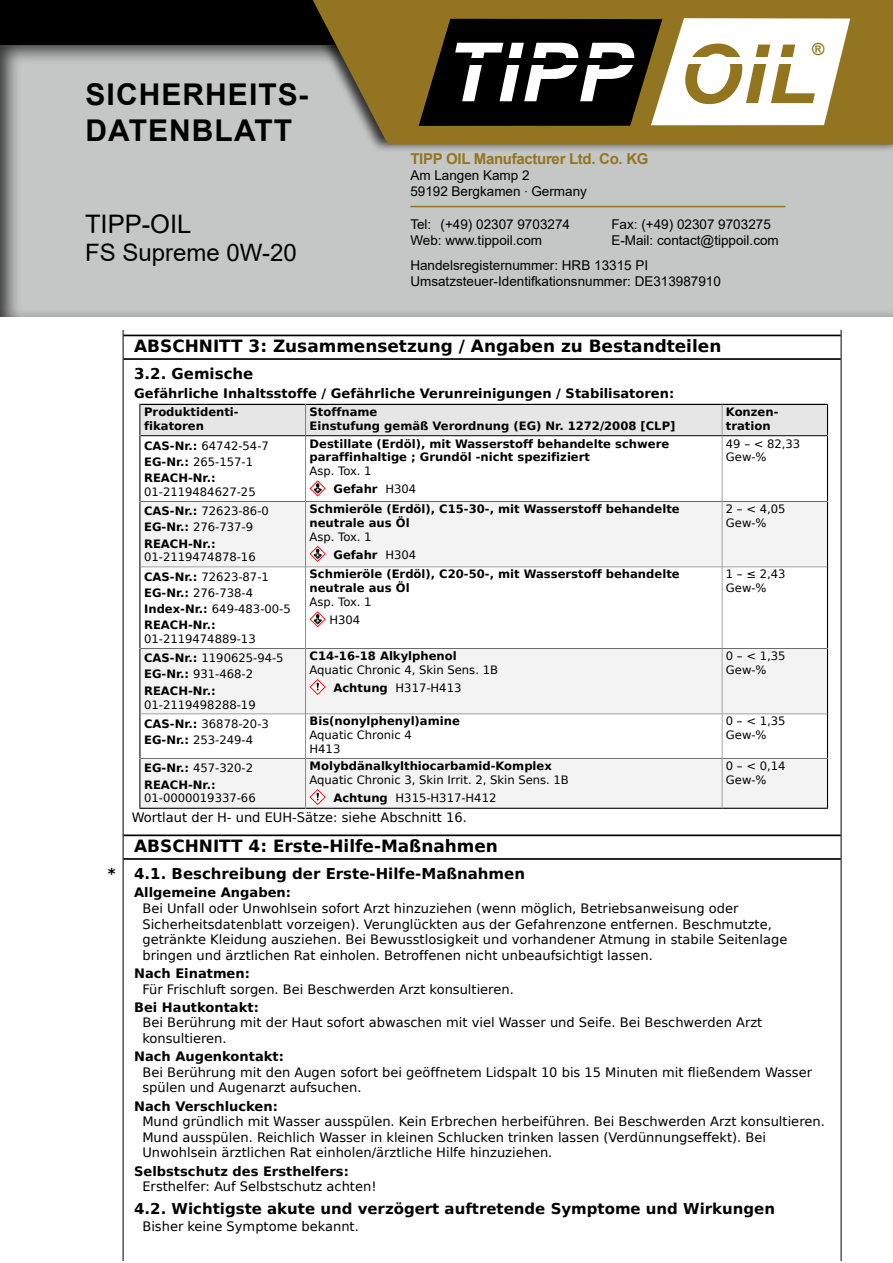
<style>
.page{position:relative;width:893px;height:1263px;background:#fff}
.page>*{position:absolute;margin:0;border:0;box-sizing:border-box;transform-origin:0 0}
.t1{font:italic 700 81.75px "Arial";letter-spacing:.015em;color:#fff}
.t2{font:700 30px/36px "Arial";letter-spacing:.035em;color:#000}
.t3{font:25.5px "Arial";color:#000}
.t4{font:24px "Arial";color:#000}
.t5{font:700 16.8px "DejaVu Sans";color:#000}
.t6{font:700 16.65px "Arial";color:#937520}
.t7{font:700 15px "DejaVu Sans";color:#000}
.t8{font:700 15px "Arial";letter-spacing:-.02em;color:#937521}
.t9{font:13.5px/16.2px "Arial";color:#000}
.t10{font:13.05px/15.6px "DejaVu Sans";color:#000}
.t11{font:700 13.05px "DejaVu Sans";color:#000}
.t12{font:700 11.55px/13.8px "DejaVu Sans";color:#000}
.t13{font:11.55px/13.8px "DejaVu Sans";color:#000}
.s1{font-weight:400}
.s2{color:#937520}
.s3{font-family:"Helvetica Neue LT Std";font-weight:100;font-stretch:condensed}
.s4{font-weight:700}
</style>
<div class="page">
<div style="left:0;top:43px;width:893px;height:276px;background:#000;opacity:.75"></div>
<div style="left:0;top:0;width:893px;height:45px;background:#000"></div>
<div style="left:292px;top:0;width:601px;height:153px;background:#000;opacity:.75"></div>
<svg style="left:308px;top:0;width:585px;height:145px;background:#937a34"></svg>
<svg style="left:419px;top:18px;width:431px;height:108px"></svg>
<div style="left:445px;top:43px;width:184px;height:76px;background:#000"></div>
<div style="left:469px;top:58px;width:170px;height:6px;background:#000"></div>
<div style="left:685px;top:58px;width:109px;height:6px;background:#fff"></div>
<hr style="left:410px;top:206px;width:375px;height:1px;background:#937521">
<hr style="left:841px;top:331px;width:1px;height:930px;background:#000">
<hr style="left:123px;top:331px;width:1px;height:930px;background:#000">
<hr style="left:124px;top:335px;width:717px;height:1px;background:#000">
<hr style="left:124px;top:358px;width:717px;height:2px;background:#000">
<svg style="left:139px;top:404px;width:689px;height:405px"></svg>
<hr style="left:124px;top:834px;width:717px;height:2px;background:#000">
<hr style="left:124px;top:858px;width:717px;height:2px;background:#000">
<h2 class="t2" style="left:86px;top:77px;width:224px">SICHERHEITS-<br>DATENBLATT</h2>
<p class="t3" style="left:85px;top:206px;width:108px">TIPP-OIL</p>
<p class="t4" style="left:85px;top:236px;width:213px">FS Supreme 0W-20</p>
<p class="t12" style="left:134px;top:244px;width:156px">Druckdatum: <span class="s1">01.03.2021</span></p>
<h1 class="t1" style="left:445px;top:18px;width:373px">TIPP <span class="s2">OIL</span></h1>
<p class="t6" style="left:812px;top:38px;width:14px">®</p>
<p class="t8" style="left:410px;top:148px;width:240px">TIPP OIL Manufacturer Ltd. Co. KG</p>
<p class="t9" style="left:410px;top:167px;width:178px">Am Langen Kamp 2<br>59192 Bergkamen <span class="s3">·</span> Germany</p>
<p class="t9" style="left:410px;top:216px;width:161px">Tel: (+49) 02307 9703274</p>
<p class="t9" style="left:611px;top:216px;width:161px">Fax: (+49) 02307 9703275</p>
<p class="t9" style="left:410px;top:232px;width:133px">Web: www.tippoil.com</p>
<p class="t9" style="left:410px;top:228px;width:370px;line-height:25.2px;text-indent:201px">E-Mail: contact@tippoil.com<br>Handelsregisternummer: HRB 13315 PI</p>
<p class="t9" style="left:410px;top:273px;width:312px">Umsatzsteuer-Identifkationsnummer: DE313987910</p>
<p class="t5" style="left:134px;top:333px;width:589px">ABSCHNITT 3: Zusammensetzung / Angaben zu Bestandteilen</p>
<p class="t7" style="left:134px;top:361px;width:121px">3.2. Gemische</p>
<p class="t11" style="left:134px;top:382px;width:541px">Gefährliche Inhaltsstoffe / Gefährliche Verunreinigungen / Stabilisatoren:</p>
<p class="t12" style="left:144px;top:405px;width:96px">Produktidenti&shy;fikatoren</p>
<p class="t12" style="left:310px;top:405px;width:367px">Stoffname<br>Einstufung gemäß Verordnung (EG) Nr. 1272/2008 [CLP]</p>
<p class="t12" style="left:726px;top:405px;width:54px">Konzen&shy;tration</p>
<p class="t12" style="left:144px;top:437px;width:126px;line-height:16.2px">CAS-Nr.: <span class="s1">64742-54-7<br></span>EG-Nr.: <span class="s1">265-157-1<br></span>REACH-Nr.:</p>
<p class="t13" style="left:144px;top:485px;width:113px">01-2119484627-25</p>
<p class="t12" style="left:310px;top:436px;width:361px">Destillate (Erdöl), mit Wasserstoff behandelte schwere paraffinhaltige ; Grundöl -nicht spezifiziert<br><span class="s1">Asp. Tox. 1</span></p>
<p class="t12" style="left:333px;top:482px;width:84px">Gefahr <span class="s1">H304</span></p>
<p class="t13" style="left:726px;top:436px;width:76px">49 – &lt; 82,33<br>Gew-%</p>
<p class="t12" style="left:144px;top:503px;width:126px;line-height:16.2px">CAS-Nr.: <span class="s1">72623-86-0<br></span>EG-Nr.: <span class="s1">276-737-9<br></span>REACH-Nr.:</p>
<p class="t13" style="left:144px;top:550px;width:113px">01-2119474878-16</p>
<p class="t12" style="left:144px;top:568px;width:148px;line-height:16.2px">CAS-Nr.: <span class="s1">72623-87-1<br></span>EG-Nr.: <span class="s1">276-738-4<br></span>Index-Nr.: <span class="s1">649-483-00-5<br></span>REACH-Nr.:</p>
<p class="t13" style="left:144px;top:632px;width:113px">01-2119474889-13</p>
<p class="t12" style="left:144px;top:650px;width:141px;line-height:16.2px">CAS-Nr.: <span class="s1">1190625-94-5<br></span>EG-Nr.: <span class="s1">931-468-2<br></span>REACH-Nr.:</p>
<p class="t13" style="left:144px;top:697px;width:113px">01-2119498288-19</p>
<p class="t12" style="left:310px;top:502px;width:372px">Schmieröle (Erdöl), C15-30-, mit Wasserstoff behandelte neutrale aus Öl<br><span class="s1">Asp. Tox. 1</span></p>
<p class="t12" style="left:333px;top:547px;width:84px">Gefahr <span class="s1">H304</span></p>
<p class="t12" style="left:310px;top:567px;width:372px">Schmieröle (Erdöl), C20-50-, mit Wasserstoff behandelte neutrale aus Öl<br><span class="s1">Asp. Tox. 1</span></p>
<p class="t13" style="left:329px;top:613px;width:32px">H304</p>
<p class="t13" style="left:310px;top:649px;width:190px"><span class="s4">C14-16-18 Alkylphenol<br></span>Aquatic Chronic 4, Skin Sens. 1B</p>
<p class="t13" style="left:333px;top:680px;width:129px"><span class="s4">Achtung</span> H317-H413</p>
<p class="t13" style="left:726px;top:502px;width:61px">2 – &lt; 4,05<br>Gew-%</p>
<p class="t13" style="left:726px;top:567px;width:61px">1 – ≤ 2,43<br>Gew-%</p>
<p class="t13" style="left:726px;top:649px;width:61px">0 – &lt; 1,35<br>Gew-%</p>
<p class="t13" style="left:144px;top:715px;width:126px;line-height:16.2px"><span class="s4">CAS-Nr.:</span> 36878-20-3<br><span class="s4">EG-Nr.:</span> 253-249-4</p>
<p class="t12" style="left:310px;top:714px;width:152px">Bis(nonylphenyl)amine<br><span class="s1">Aquatic Chronic 4<br>H413</span></p>
<p class="t13" style="left:726px;top:714px;width:61px">0 – &lt; 1,35<br>Gew-%</p>
<p class="t12" style="left:144px;top:760px;width:110px;line-height:16.2px">EG-Nr.: <span class="s1">457-320-2<br></span>REACH-Nr.:</p>
<p class="t13" style="left:144px;top:791px;width:113px">01-0000019337-66</p>
<p class="t13" style="left:310px;top:759px;width:261px"><span class="s4">Molybdänalkylthiocarbamid-Komplex<br></span>Aquatic Chronic 3, Skin Irrit. 2, Skin Sens. 1B</p>
<p class="t13" style="left:333px;top:790px;width:164px"><span class="s4">Achtung</span> H315-H317-H412</p>
<p class="t13" style="left:726px;top:759px;width:61px">0 – &lt; 0,14<br>Gew-%</p>
<p class="t10" style="left:132px;top:809px;width:337px">Wortlaut der H- und EUH-Sätze: siehe Abschnitt 16.</p>
<p class="t5" style="left:134px;top:833px;width:365px">ABSCHNITT 4: Erste-Hilfe-Maßnahmen</p>
<p class="t7" style="left:108px;top:861px;width:419px">* 4.1. Beschreibung der Erste-Hilfe-Maßnahmen</p>
<p class="t10" style="left:142px;top:885px;width:646px;text-indent:-8px"><span class="s4">Allgemeine Angaben:<br></span>Bei Unfall oder Unwohlsein sofort Arzt hinzuziehen (wenn möglich, Betriebsanweisung oder Sicherheitsdatenblatt vorzeigen). Verunglückten aus der Gefahrenzone entfernen. Beschmutzte, getränkte Kleidung ausziehen. Bei Bewusstlosigkeit und vorhandener Atmung in stabile Seitenlage bringen und ärztlichen Rat einholen. Betroffenen nicht unbeaufsichtigt lassen.</p>
<p class="t10" style="left:142px;top:965px;width:373px;text-indent:-8px"><span class="s4">Nach Einatmen:<br></span>Für Frischluft sorgen. Bei Beschwerden Arzt konsultieren.</p>
<p class="t10" style="left:142px;top:999px;width:621px;text-indent:-8px"><span class="s4">Bei Hautkontakt:<br></span>Bei Berührung mit der Haut sofort abwaschen mit viel Wasser und Seife. Bei Beschwerden Arzt konsultieren.</p>
<p class="t10" style="left:142px;top:1048px;width:671px;text-indent:-8px"><span class="s4">Nach Augenkontakt:<br></span>Bei Berührung mit den Augen sofort bei geöffnetem Lidspalt 10 bis 15 Minuten mit fließendem Wasser spülen und Augenarzt aufsuchen.</p>
<p class="t10" style="left:142px;top:1098px;width:684px;text-indent:-8px"><span class="s4">Nach Verschlucken:<br></span>Mund gründlich mit Wasser ausspülen. Kein Erbrechen herbeiführen. Bei Beschwerden Arzt konsultieren.<br>Mund ausspülen. Reichlich Wasser in kleinen Schlucken trinken lassen (Verdünnungseffekt). Bei Unwohlsein ärztlichen Rat einholen/ärztliche Hilfe hinzuziehen.</p>
<p class="t10" style="left:142px;top:1163px;width:236px;text-indent:-8px"><span class="s4">Selbstschutz des Ersthelfers:<br></span>Ersthelfer: Auf Selbstschutz achten!</p>
<p class="t7" style="left:134px;top:1197px;width:642px">4.2. Wichtigste akute und verzögert auftretende Symptome und Wirkungen</p>
<p class="t10" style="left:142px;top:1218px;width:218px">Bisher keine Symptome bekannt.</p>
</div>
